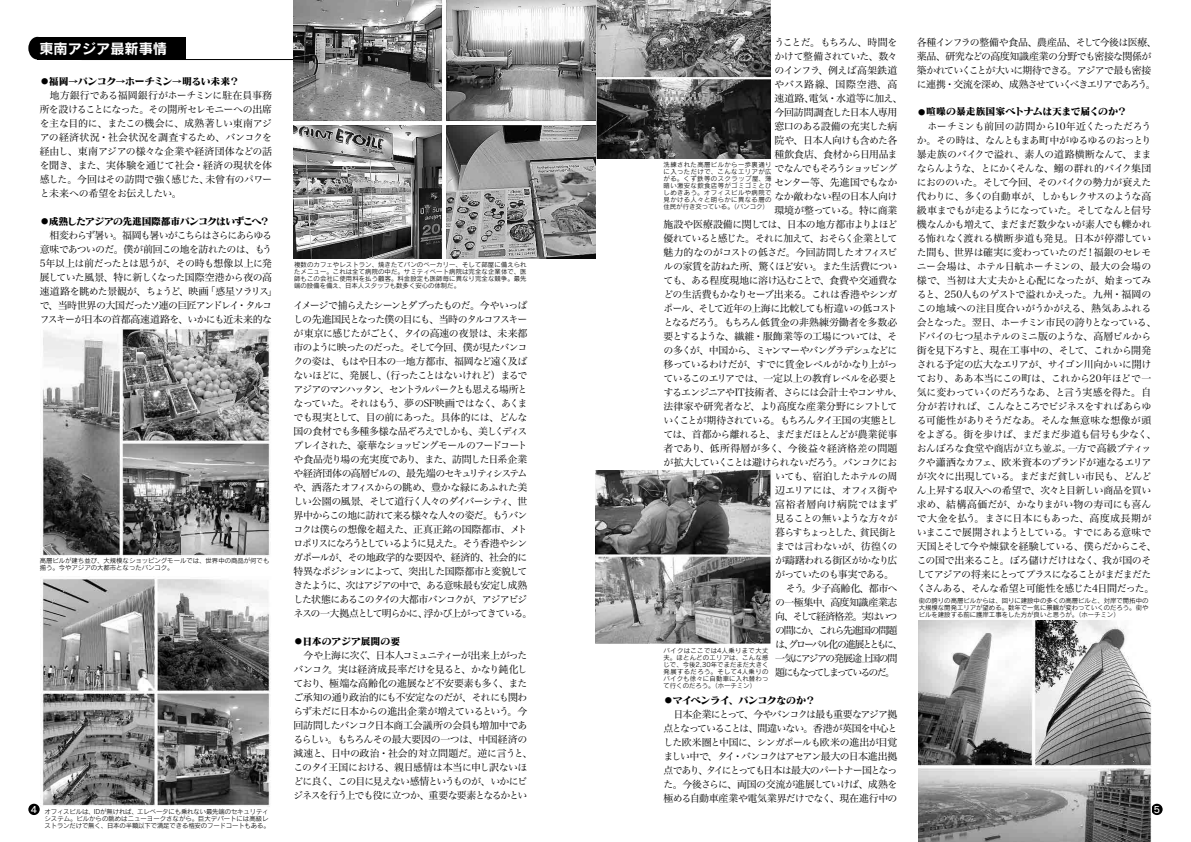
<style>
.page{position:relative;width:1191px;height:842px;background:#fff}
.page>*{position:absolute;margin:0;border:0;box-sizing:border-box;transform-origin:0 0}
.t1{font:14.2px "Rodin Pro B";color:#fff}
.t2{font:9.9px/14px "Hira Min Pro W3";letter-spacing:-.06em;color:#000}
.t3{font:9.9px/14px "Hira Min Pro W3";letter-spacing:-.08em;color:#000}
.t4{font:9.9px "Hira Min Pro W3";letter-spacing:-.04em;color:#000}
.t5{font:9.9px "Hira Min Pro W3";letter-spacing:-.025em;color:#000}
.t6{font:9.9px "Matisse Pro EB";letter-spacing:-.035em;color:#000}
.t7{font:9.9px "Hira Min Pro W3";letter-spacing:-.1em;color:#000}
.t8{font:9.9px "Hira Min Pro W3";letter-spacing:-.09em;color:#000}
.t9{font:9.9px "Hira Min Pro W3";letter-spacing:-.12em;color:#000}
.t10{font:9.9px "Hira Min Pro W3";letter-spacing:-.085em;color:#000}
.t11{font:9.9px "Hira Min Pro W3";letter-spacing:-.11em;color:#000}
.t12{font:9.9px "Matisse Pro EB";letter-spacing:-.065em;color:#000}
.t13{font:9.9px "Hira Min Pro W3";letter-spacing:.01em;color:#000}
.t14{font:9.9px "Hira Min Pro W3";letter-spacing:-.2em;color:#000}
.t15{font:9.9px "Hira Min Pro W3";letter-spacing:-.215em;color:#000}
.t16{font:9.9px "Hira Min Pro W3";letter-spacing:-.02em;color:#000}
.t17{font:9.9px "Hira Min Pro W3";letter-spacing:-.145em;color:#000}
.t18{font:9.9px "Hira Min Pro W3";letter-spacing:-.125em;color:#000}
.t19{font:9.9px "Hira Min Pro W3";letter-spacing:-.13em;color:#000}
.t20{font:9.9px "Hira Min Pro W3";letter-spacing:-.035em;color:#000}
.t21{font:9.9px "Hira Min Pro W3";letter-spacing:.075em;color:#000}
.t22{font:9.9px "Hira Min Pro W3";letter-spacing:.035em;color:#000}
.t23{font:9.9px "Matisse Pro EB";letter-spacing:-.015em;color:#000}
.t24{font:9px "Rodin Pro DB";color:#fff}
.t25{font:6.4px/7px "Rodin Pro M";color:#000;text-align:justify}
.t26{font:6.4px/7px "Rodin Pro M";letter-spacing:-.02em;color:#000}
.s1{font-family:"Hira Min Pro W6"}
.s2{font-family:"Hira Min Pro W3"}
</style>
<div class="page">
<div style="left:1151px;top:804px;width:11px;height:11px;background:#000;border-radius:50%"></div>
<div style="left:28px;top:804px;width:12px;height:11px;background:#000;border-radius:50%"></div>
<img style="left:595px;top:0;width:175px;height:159px">
<img style="left:595px;top:471px;width:177px;height:172px">
<img style="left:918px;top:620px;width:233px;height:222px">
<hr style="left:81px;top:59px;width:255px;height:1px;background:#000">
<img style="left:40px;top:326px;width:231px;height:231px">
<img style="left:40px;top:579px;width:231px;height:228px">
<img style="left:293px;top:0;width:302px;height:259px">
<div style="left:28px;top:37px;width:19px;height:22px;background:#000;border-radius:50%"></div>
<div style="left:37px;top:37px;width:148px;height:23px;background:#000"></div>
<h1 class="t1" style="left:39px;top:39px;width:129px">東南アジア最新事情</h1>
<p class="t6" style="left:40px;top:75px;width:201px"><span class="s1">⃝</span>福岡→バンコク→ホーチミン→明るい未来？</p>
<p class="t2" style="left:40px;top:88px;width:234px;text-align:justify">　地方銀行である福岡銀行がホーチミンに駐在員事務所を設けることになった。その開所セレモニーへの出席を主な目的に、またこの機会に、成熟著しい東南アジアの経済状況・社会状況を調査するため、バンコクを経由し、東南アジアの様々な企業や経済団体などの話を聞き、また、実体験を通じて社会・経済の現状を体感した。今回はその訪問で強く感じた、未曾有のパワーと未来への希望をお伝えしたい。</p>
<p class="t12" style="left:40px;top:215px;width:231px"><span class="s2">⃝</span>成熟したアジアの先進国際都市バンコクはいずこへ？</p>
<p class="t2" style="left:40px;top:228px;width:239px">　相変わらず暑い。福岡も暑いがこちらはさらにあらゆる意味であついのだ。僕が前回この地を訪れたのは、もう<br>5年以上は前だったとは思うが、その時も想像以上に発展していた風景、特に新しくなった国際空港から夜の高速道路を眺めた景観が、ちょうど、映画「惑星ソラリス」で、当時世界の大国だったソ連の巨匠アンドレイ・タルコフスキーが日本の首都高速道路を、いかにも近未来的な</p>
<p class="t25" style="left:40px;top:557px;width:231px">高層ビルが建ち並び、大規模なショッピングモールでは、世界中の商品が何でも揃う。今やアジアの大都市となったバンコク。</p>
<p class="t25" style="left:294px;top:261px;width:234px">複数のカフェやレストラン、焼きたてパンのベーカリー、そして部屋に備えられたメニュー。これは全て病院の中だ。サミティベート病院は完全な企業体で、医師もこの会社に使用料を払う顧客。料金設定も医師毎に異なり完全な競争。最先端の設備を備え、日本人スタッフも数多く安心の体制だ。</p>
<p class="t3" style="left:293px;top:297px;width:240px">イメージで捕らえたシーンとダブったものだ。今やいっぱしの先進国民となった僕の目にも、当時のタルコフスキーが東京に感じたがごとく、タイの高速の夜景は、未来都市のように映ったのだった。そして今回、僕が見たバンコクの姿は、もはや日本の一地方都市、福岡など遠く及ばないほどに、発展し、（行ったことはないけれど）まるでアジアのマンハッタン、セントラルパークとも思える場所となっていた。それはもう、夢のSF映画ではなく、あくまでも現実として、目の前にあった。具体的には、どんな国の食材でも多種多様な品ぞろえでしかも、美しくディスプレイされた、豪華なショッピングモールのフードコートや食品売り場の充実度であり、また、訪問した日系企業や経済団体の高層ビルの、最先端のセキュリティシステムや、洒落たオフィスからの眺め、豊かな緑にあふれた美しい公園の風景、そして道行く人々のダイバーシティ、世界中からこの地に訪れて来る様々な人々の姿だ。もうバンコクは僕らの想像を超えた、正真正銘の国際都市、メトロポリスになろうとしているように見えた。そう香港やシンガポールが、その地政学的な要因や、経済的、社会的に特異なポジションによって、突出した国際都市と変貌してきたように、次はアジアの中で、ある意味最も安定し成熟した状態にあるこのタイの大都市バンコクが、アジアビジネスの一大拠点として明らかに、浮かび上がってきている。</p>
<p class="t23" style="left:293px;top:635px;width:108px"><span class="s2">⃝</span>日本のアジア展開の要</p>
<p class="t2" style="left:293px;top:647px;width:240px">　今や上海に次ぐ、日本人コミュニティーが出来上がったバンコク。実は経済成長率だけを見ると、かなり鈍化しており、極端な高齢化の進展など不安要素も多く、またご承知の通り政治的にも不安定なのだが、それにも関わらず未だに日本からの進出企業が増えているという。今回訪問したバンコク日本商工会議所の会員も増加中であるらしい。もちろんその最大要因の一つは、中国経済の減速と、日中の政治・社会的対立問題だ。逆に言うと、このタイ王国における、親日感情は本当に申し訳ないほどに良く、この目に見えない感情というものが、いかにビジネスを行う上でも役に立つか、重要な要素となるかとい</p>
<p class="t2" style="left:774px;top:34px;width:125px">うことだ。もちろん、時間を</p>
<p class="t2" style="left:774px;top:48px;width:125px">かけて整備されていた、数々</p>
<p class="t2" style="left:774px;top:62px;width:125px">のインフラ、例えば高架鉄道</p>
<p class="t21" style="left:774px;top:75px;width:125px">やバス路線、国際空港、高</p>
<p class="t16" style="left:774px;top:89px;width:129px">速道路、電気・水道等に加え、</p>
<p class="t20" style="left:774px;top:103px;width:125px">今回訪問調査した日本人専用</p>
<p class="t2" style="left:774px;top:118px;width:125px">窓口のある設備の充実した病</p>
<p class="t2" style="left:774px;top:132px;width:125px">院や、日本人向けも含めた各</p>
<p class="t4" style="left:774px;top:145px;width:125px">種飲食店、食材から日用品ま</p>
<p class="t9" style="left:774px;top:159px;width:125px">でなんでもそろうショッピング</p>
<p class="t2" style="left:774px;top:174px;width:125px">センター等、先進国でもなか</p>
<p class="t2" style="left:774px;top:188px;width:125px">なか敵わない程の日本人向け</p>
<p class="t2" style="left:774px;top:202px;width:125px">環境が整っている。特に商業</p>
<p class="t4" style="left:663px;top:215px;width:235px">施設や医療設備に関しては、日本の地方都市よりよほど</p>
<p class="t8" style="left:663px;top:229px;width:235px">優れていると感じた。それに加えて、おそらく企業として</p>
<p class="t2" style="left:663px;top:244px;width:235px">魅力的なのがコストの低さだ。今回訪問したオフィスビ</p>
<p class="t4" style="left:663px;top:257px;width:235px">ルの家賃を訪ねた所、驚くほど安い。また生活費につい</p>
<p class="t2" style="left:663px;top:272px;width:235px">ても、ある程度現地に溶け込むことで、食費や交通費な</p>
<p class="t2" style="left:663px;top:286px;width:235px">どの生活費もかなりセーブ出来る。これは香港やシンガ</p>
<p class="t3" style="left:663px;top:300px;width:235px">ポール、そして近年の上海に比較しても桁違いの低コスト</p>
<p class="t5" style="left:663px;top:313px;width:235px">となるだろう。もちろん低賃金の非熟練労働者を多数必</p>
<p class="t3" style="left:663px;top:328px;width:235px">要とするような、繊維・服飾業等の工場については、そ</p>
<p class="t7" style="left:663px;top:341px;width:235px">の多くが、中国から、ミャンマーやバングラデシュなどに</p>
<p class="t2" style="left:663px;top:356px;width:235px">移っているわけだが、すでに賃金レベルがかなり上がっ</p>
<p class="t2" style="left:663px;top:370px;width:235px">ているこのエリアでは、一定以上の教育レベルを必要と</p>
<p class="t10" style="left:663px;top:383px;width:240px">するエンジニアやIT技術者、さらには会計士やコンサル、</p>
<p class="t5" style="left:663px;top:397px;width:235px">法律家や研究者など、より高度な産業分野にシフトして</p>
<p class="t11" style="left:663px;top:411px;width:235px">いくことが期待されている。もちろんタイ王国の実態とし</p>
<p class="t2" style="left:663px;top:426px;width:235px">ては、首都から離れると、まだまだほとんどが農業従事</p>
<p class="t13" style="left:663px;top:439px;width:235px">者であり、低所得層が多く、今後益々経済格差の問題</p>
<p class="t7" style="left:663px;top:453px;width:235px">が拡大していくことは避けられないだろう。バンコクにお</p>
<p class="t3" style="left:775px;top:468px;width:124px">いても、宿泊したホテルの周</p>
<p class="t2" style="left:775px;top:482px;width:124px">辺エリアには、オフィス街や</p>
<p class="t22" style="left:775px;top:495px;width:124px">富裕者層向け病院ではまず</p>
<p class="t2" style="left:775px;top:510px;width:124px">見ることの無いような方々が</p>
<p class="t17" style="left:775px;top:523px;width:124px">暮らすちょっとした、貧民街と</p>
<p class="t2" style="left:775px;top:538px;width:124px">までは言わないが、彷徨くの</p>
<p class="t2" style="left:775px;top:552px;width:124px">が躊躇われる街区がかなり広</p>
<p class="t8" style="left:775px;top:565px;width:120px">がっていたのも事実である。</p>
<p class="t5" style="left:775px;top:579px;width:124px">　そう。少子高齢化、都市へ</p>
<p class="t2" style="left:775px;top:594px;width:124px">の一極集中、高度知識産業志</p>
<p class="t9" style="left:775px;top:607px;width:124px">向、そして経済格差。実はいつ</p>
<p class="t18" style="left:775px;top:621px;width:124px">の間にか、これら先進国の問題</p>
<p class="t14" style="left:775px;top:635px;width:129px">は、グローバル化の進展とともに、</p>
<p class="t19" style="left:775px;top:649px;width:124px">一気にアジアの発展途上国の問</p>
<p class="t15" style="left:775px;top:663px;width:121px">題にもなってしまっているのだ。</p>
<p class="t6" style="left:663px;top:693px;width:153px"><span class="s2">⃝</span>マイペンライ、バンコクなのか？</p>
<p class="t2" style="left:663px;top:706px;width:235px;text-align:justify">　日本企業にとって、今やバンコクは最も重要なアジア拠点となっていることは、間違いない。香港が英国を中心とした欧米圏と中国に、シンガポールも欧米の進出が目覚ましい中で、タイ・バンコクはアセアン最大の日本進出拠点であり、タイにとっても日本は最大のパートナー国となった。今後さらに、両国の交流が進展していけば、成熟を極める自動車産業や電気業界だけでなく、現在進行中の</p>
<p class="t25" style="left:663px;top:161px;width:110px">洗練された高層ビルから一歩裏通りに入っただけで、こんなエリアが広がる。くず鉄等のスクラップ屋、薄暗い激安な飲食店等がゴミゴミとひしめきあう。オフィスビルや病院で見かける人々と明らかに異なる層の住民が行き交っている。（バンコク）</p>
<p class="t25" style="left:663px;top:646px;width:106px">バイクはここでは4人乗りまで大丈夫。ほとんどのエリアは、こんな感じで、今後2,30年でまだまだ大きく発展するだろう。そして4人乗りのバイクも徐々に自動車に入れ替わって行くのだろう。（ホーチミン）</p>
<p class="t2" style="left:917px;top:34px;width:241px">各種インフラの整備や食品、農産品、そして今後は医療、薬品、研究などの高度知識産業の分野でも密接な関係が築かれていくことが大いに期待できる。アジアで最も密接に連携・交流を深め、成熟させていくべきエリアであろう。</p>
<p class="t6" style="left:917px;top:105px;width:212px"><span class="s2">⃝</span>喧噪の暴走族国家ベトナムは天まで届くのか？</p>
<p class="t2" style="left:917px;top:118px;width:241px">　ホーチミンも前回の訪問から10年近くたっただろうか。その時は、なんともまあ町中がゆるゆるのおっとり暴走族のバイクで溢れ、素人の道路横断なんて、ままならんような、とにかくそんな、鰯の群れ的バイク集団におののいた。そして今回、そのバイクの勢力が衰えた代わりに、多くの自動車が、しかもレクサスのような高級車までもが走るようになっていた。そしてなんと信号機なんかも増えて、まだまだ数少ないが素人でも轢かれる怖れなく渡れる横断歩道も発見。日本が停滞していた間も、世界は確実に変わっていたのだ！福銀のセレモニー会場は、ホテル日航ホーチミンの、最大の会場の様で、当初は大丈夫かと心配になったが、始まってみると、250人ものゲストで溢れかえった。九州・福岡のこの地域への注目度合いがうかがえる、熱気あふれる会となった。翌日、ホーチミン市民の誇りとなっている、ドバイの七つ星ホテルのミニ版のような、高層ビルから街を見下ろすと、現在工事中の、そして、これから開発される予定の広大なエリアが、サイゴン川向かいに開けており、ああ本当にこの町は、これから20年ほどで一気に変わっていくのだろうなあ、と言う実感を得た。自分が若ければ、こんなところでビジネスをすればあらゆる可能性がありそうだなあ。そんな無意味な想像が頭をよぎる。街を歩けば、まだまだ歩道も信号も少なく、おんぼろな食堂や商店が立ち並ぶ。一方で高級ブティックや瀟洒なカフェ、欧米資本のブランドが連なるエリアが次々に出現している。まだまだ貧しい市民も、どんどん上昇する収入への希望で、次々と目新しい商品を買い求め、結構高価だが、かなりまがい物の寿司にも喜んで大金を払う。まさに日本にもあった、高度成長期がいまここで展開されようとしている。すでにある意味で天国とそして今や煉獄を経験している、僕らだからこそ、この国で出来ること。ぼろ儲けだけはなく、我が国のそしてアジアの将来にとってプラスになることがまだまだたくさんある、そんな希望と可能性を感じた4日間だった。</p>
<p class="t25" style="left:918px;top:596px;width:231px">街の誇りの高層ビルからは、回りに建設中の多くの高層ビルと、対岸で開拓中の大規模な開発エリアが望める。数年で一気に景観が変わっていくのだろう。街やビルを建設する前に護岸工事をした方が良いと思うが。（ホーチミン）</p>
<p class="t24" style="left:31px;top:803px;width:8px">4</p>
<p class="t24" style="left:1153px;top:803px;width:8px">5</p>
<p class="t26" style="left:45px;top:808px;width:227px">オフィスビルは、IDが無ければ、エレベータにも乗れない最先端のセキュリティシステム。ビルからの眺めはニューヨークさながら。巨大デパートには高級レストランだけで無く、日本の半額以下で満足できる格安のフードコートもある。</p>
</div>
